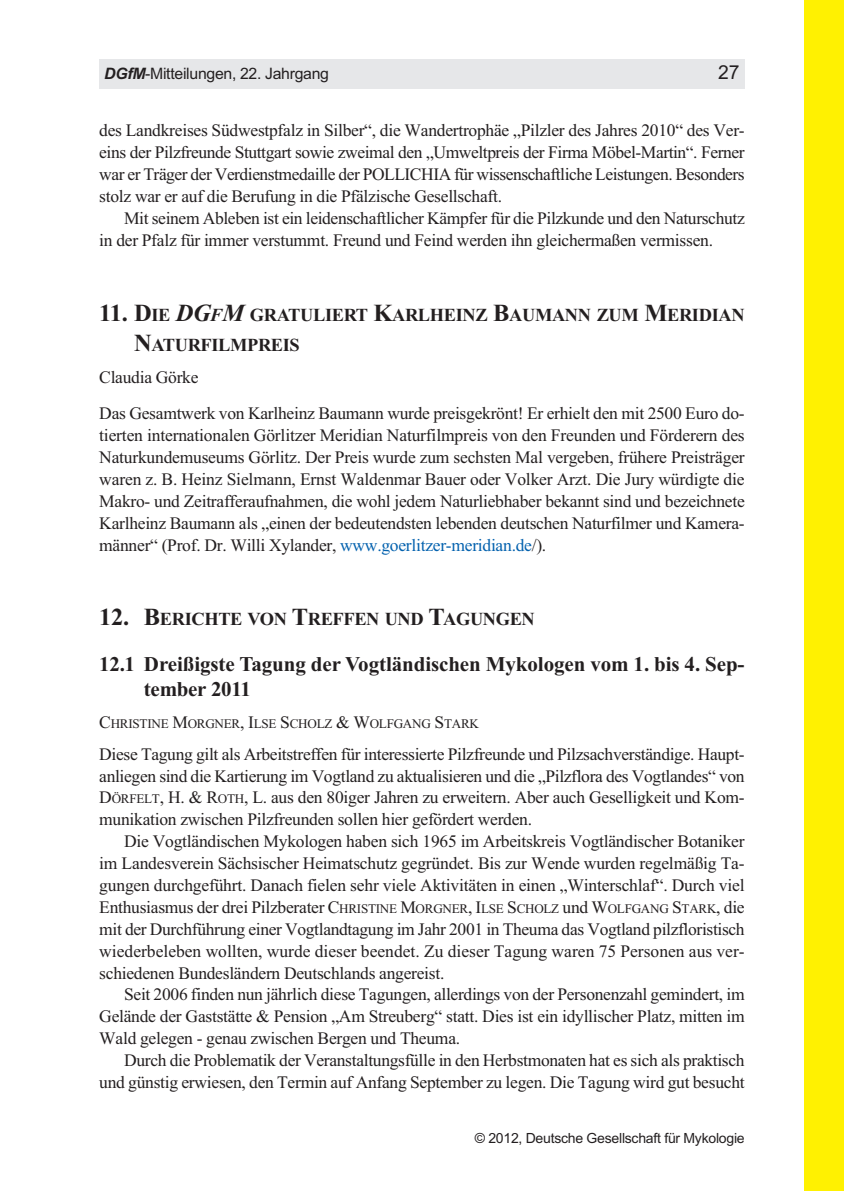
<style>
.page{position:relative;width:844px;height:1191px;background:#fff}
.page>*{position:absolute;margin:0;border:0;box-sizing:border-box;transform-origin:0 0}
.t1{font:700 21px/25.4px "Times";letter-spacing:-.005em;color:#231f20}
.t2{font:19.25px "M Arial";color:#231f20}
.t3{font:700 18.38px/29.8px "Times";letter-spacing:-.02em;color:#231f20}
.t4{font:17.5px/21.9px "Times";letter-spacing:-.015em;color:#231f20;text-align:justify}
.t5{font:15.75px "M Arial";letter-spacing:-.015em;color:#231f20}
.t6{font:14px "M Arial";letter-spacing:-.015em;color:#231f20}
.t7{font:13.12px "Times";letter-spacing:-.02em;color:#231f20}
.s1{font-weight:700;font-style:italic}
.s2{font-size:24.5px}
.s3{font-style:italic;font-size:24.5px}
.s4{font-style:italic}
.s5{color:#0361ae}
.s6{font-size:17.5px}
.s7{font-size:13.12px}
</style>
<div class="page">
<div style="left:99px;top:60px;width:645px;height:29px;background:#e6e7e9"></div>
<div style="left:804px;top:0;width:39px;height:1191px;background:#fff101"></div>
<p class="t5" style="left:104px;top:68px;width:226px"><span class="s1">DGfM</span>-Mitteilungen, 22. Jahrgang</p>
<p class="t2" style="left:718px;top:66px;width:23px">27</p>
<p class="t4" style="left:99px;top:121px;width:646px">des Landkreises Südwestpfalz in Silber“, die Wandertrophäe „Pilzler des Jahres 2010“ des Ver&shy;eins der Pilzfreunde Stuttgart sowie zweimal den „Umweltpreis der Firma Möbel-Martin“. Ferner war er Träger der Verdienstmedaille der POLLICHIA für wissenschaftliche Leistungen. Besonders stolz war er auf die Berufung in die Pfälzische Gesellschaft.</p>
<p class="t4" style="left:99px;top:209px;width:646px;text-indent:25px">Mit seinem Ableben ist ein leidenschaftlicher Kämpfer für die Pilzkunde und den Naturschutz in der Pfalz für immer verstummt. Freund und Feind werden ihn gleichermaßen vermissen.</p>
<p class="t3" style="left:134px;top:302px;width:612px;text-indent:-35px"><span class="s2">11. D</span>IE <span class="s3">DG</span><span class="s4">F</span><span class="s3">M</span> GRATULIERT <span class="s2">K</span>ARLHEINZ <span class="s2">B</span>AUMANN ZUM <span class="s2">M</span>ERIDIAN<br><span class="s2">N</span>ATURFILMPREIS</p>
<p class="t4" style="left:99px;top:360px;width:646px;line-height:36.8px">Claudia Görke<br>Das Gesamtwerk von Karlheinz Baumann wurde preisgekrönt! Er erhielt den mit 2500 Euro do-</p>
<p class="t4" style="left:99px;top:426px;width:647px">tierten internationalen Görlitzer Meridian Naturfilmpreis von den Freunden und Förderern des Naturkundemuseums Görlitz. Der Preis wurde zum sechsten Mal vergeben, frühere Preisträger waren z. B. Heinz Sielmann, Ernst Waldenmar Bauer oder Volker Arzt. Die Jury würdigte die Makro- und Zeitrafferaufnahmen, die wohl jedem Naturliebhaber bekannt sind und bezeichnete Karlheinz Baumann als „einen der bedeutendsten lebenden deutschen Naturfilmer und Kamera&shy;männer“ (Prof. Dr. Willi Xylander, <span class="s5">www.goerlitzer-meridian.de</span>/).</p>
<p class="t3" style="left:99px;top:606px;width:437px"><span class="s2">12. B</span>ERICHTE VON <span class="s2">T</span>REFFEN UND <span class="s2">T</span>AGUNGEN</p>
<p class="t1" style="left:144px;top:653px;width:602px;text-indent:-45px">12.1 Dreißigste Tagung der Vogtländischen Mykologen vom 1. bis 4. Sep&shy;tember 2011</p>
<p class="t7" style="left:99px;top:719px;width:381px"><span class="s6">C</span>HRISTINE <span class="s6">M</span>ORGNER<span class="s6">, I</span>LSE <span class="s6">S</span>CHOLZ <span class="s6">&amp; W</span>OLFGANG <span class="s6">S</span>TARK</p>
<p class="t4" style="left:99px;top:744px;width:646px">Diese Tagung gilt als Arbeitstreffen für interessierte Pilzfreunde und Pilzsachverständige. Haupt&shy;anliegen sind die Kartierung im Vogtland zu aktualisieren und die „Pilzflora des Vogtlandes“ von D<span class="s7">ÖRFELT</span>, H. &amp; R<span class="s7">OTH</span>, L. aus den 80iger Jahren zu erweitern. Aber auch Geselligkeit und Kom&shy;munikation zwischen Pilzfreunden sollen hier gefördert werden.</p>
<p class="t4" style="left:99px;top:832px;width:646px;text-indent:25px">Die Vogtländischen Mykologen haben sich 1965 im Arbeitskreis Vogtländischer Botaniker im Landesverein Sächsischer Heimatschutz gegründet. Bis zur Wende wurden regelmäßig Ta&shy;gungen durchgeführt. Danach fielen sehr viele Aktivitäten in einen „Winterschlaf“. Durch viel Enthusiasmus der drei Pilzberater C<span class="s7">HRISTINE</span> M<span class="s7">ORGNER</span>, I<span class="s7">LSE</span> S<span class="s7">CHOLZ</span> und W<span class="s7">OLFGANG</span> S<span class="s7">TARK</span>, die mit der Durchführung einer Vogtlandtagung im Jahr 2001 in Theuma das Vogtland pilzfloristisch wiederbeleben wollten, wurde dieser beendet. Zu dieser Tagung waren 75 Personen aus ver&shy;schiedenen Bundesländern Deutschlands angereist.</p>
<p class="t4" style="left:99px;top:985px;width:646px;text-indent:25px">Seit 2006 finden nun jährlich diese Tagungen, allerdings von der Personenzahl gemindert, im Gelände der Gaststätte &amp; Pension „Am Streuberg“ statt. Dies ist ein idyllischer Platz, mitten im Wald gelegen - genau zwischen Bergen und Theuma.</p>
<p class="t4" style="left:99px;top:1051px;width:646px;text-align:right">Durch die Problematik der Veranstaltungsfülle in den Herbstmonaten hat es sich als praktisch und günstig erwiesen, den Termin auf Anfang September zu legen. Die Tagung wird gut besucht</p>
<p class="t6" style="left:474px;top:1132px;width:271px">© 2012, Deutsche Gesellschaft für Mykologie</p>
</div>
